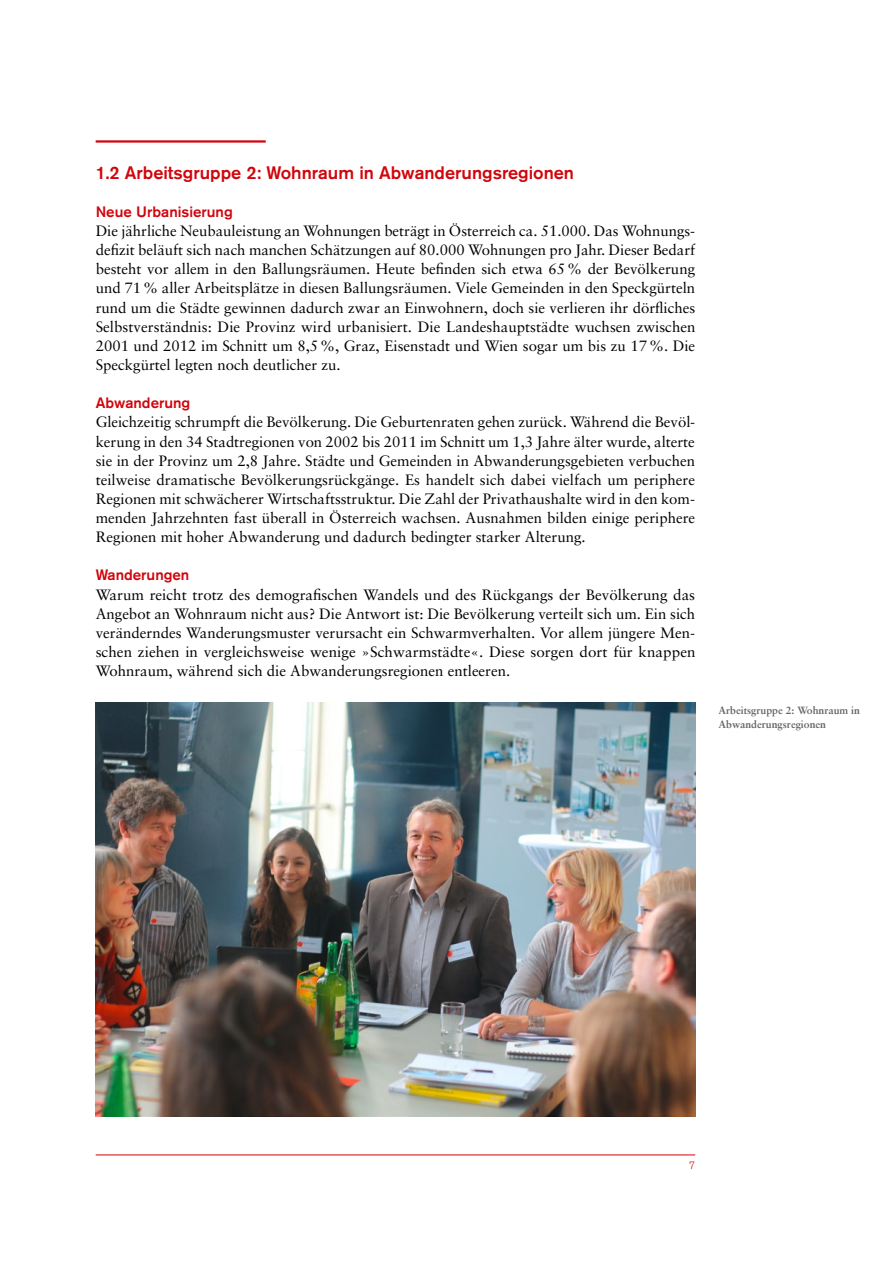
<style>
.page{position:relative;width:893px;height:1263px;background:#fff}
.page>*{position:absolute;margin:0;border:0;box-sizing:border-box;transform-origin:0 0}
.Überschrift_2{font:500 18px "Akzidenz Grotesk Pro";color:#d1050c}
.Lauftext{font:15px/19.2px "Sabon LT Pro";color:#000;text-align:justify}
.Überschrift_3{font:500 15px "Akzidenz Grotesk Pro";color:#d1050c}
.t1{font:700 10.5px/13.5px "Sabon LT Pro";color:#636362}
.t2{font:300 10.5px "Akzidenz Grotesk Pro";color:#d1050c}
</style>
<div class="page">
<hr style="left:96px;top:1154px;width:599px;height:1px;background:#d1050c">
<hr style="left:96px;top:140px;width:170px;height:3px;background:#d1050c">
<img style="left:96px;top:703px;width:599px;height:413px">
<h2 class="Überschrift_2" style="left:96px;top:161px;width:480px">1.2 Arbeitsgruppe 2: Wohnraum in Abwanderungsregionen</h2>
<h3 class="Überschrift_3" style="left:96px;top:202px;width:139px">Neue Urbanisierung</h3>
<p class="Lauftext" style="left:96px;top:221px;width:601px">Die jährliche Neubauleistung an Wohnungen beträgt in Österreich ca. 51.000. Das Wohnungs&shy;defizit beläuft sich nach manchen Schätzungen auf 80.000 Wohnungen pro Jahr. Dieser Bedarf besteht vor allem in den Ballungsräumen. Heute befinden sich etwa 65% der Bevölkerung und 71% aller Arbeitsplätze in diesen Ballungsräumen. Viele Gemeinden in den Speckgürteln rund um die Städte gewinnen dadurch zwar an Einwohnern, doch sie verlieren ihr dörfliches Selbstverständnis: Die Provinz wird urbanisiert. Die Landeshauptstädte wuchsen zwischen 2001 und 2012 im Schnitt um 8,5%, Graz, Eisenstadt und Wien sogar um bis zu 17%. Die Speckgürtel legten noch deutlicher zu.</p>
<h3 class="Überschrift_3" style="left:96px;top:393px;width:96px">Abwanderung</h3>
<p class="Lauftext" style="left:96px;top:412px;width:601px">Gleichzeitig schrumpft die Bevölkerung. Die Geburtenraten gehen zurück. Während die Bevöl&shy;kerung in den 34 Stadtregionen von 2002 bis 2011 im Schnitt um 1,3 Jahre älter wurde, alterte sie in der Provinz um 2,8 Jahre. Städte und Gemeinden in Abwanderungsgebieten verbuchen teilweise dramatische Bevölkerungsrückgänge. Es handelt sich dabei vielfach um periphere Regionen mit schwächerer Wirtschaftsstruktur. Die Zahl der Privathaushalte wird in den kom&shy;menden Jahrzehnten fast überall in Österreich wachsen. Ausnahmen bilden einige periphere Regionen mit hoher Abwanderung und dadurch bedingter starker Alterung.</p>
<h3 class="Überschrift_3" style="left:96px;top:565px;width:95px">Wanderungen</h3>
<p class="Lauftext" style="left:96px;top:584px;width:601px">Warum reicht trotz des demografischen Wandels und des Rückgangs der Bevölkerung das Angebot an Wohnraum nicht aus? Die Antwort ist: Die Bevölkerung verteilt sich um. Ein sich veränderndes Wanderungsmuster verursacht ein Schwarmverhalten. Vor allem jüngere Men&shy;schen ziehen in vergleichsweise wenige »Schwarmstädte«. Diese sorgen dort für knappen Wohnraum, während sich die Abwanderungsregionen entleeren.</p>
<p class="t1" style="left:719px;top:704px;width:143px">Arbeitsgruppe 2: Wohnraum in<br>Abwanderungsregionen</p>
<p class="t2" style="left:689px;top:1158px;width:8px">7</p>
</div>
